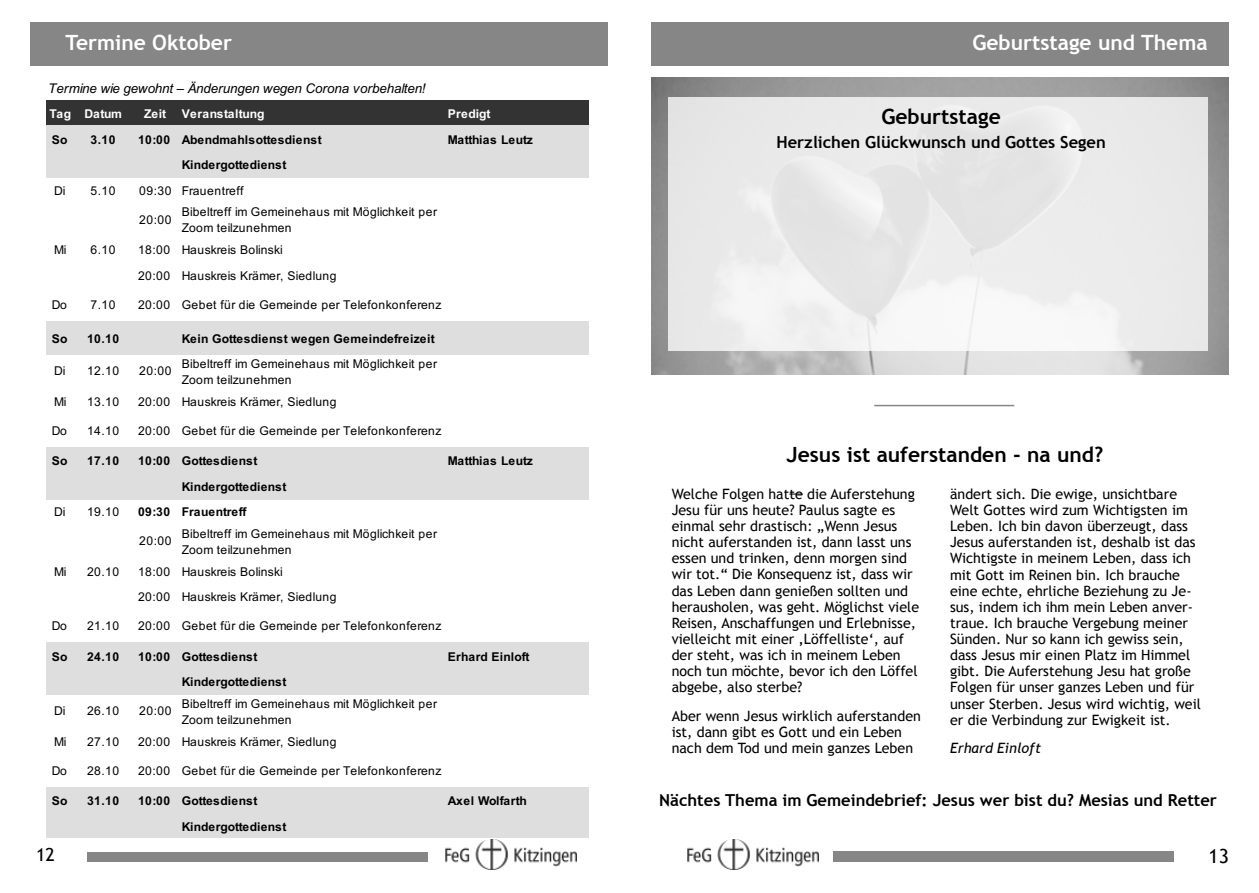
<style>
.page{position:relative;width:1259px;height:893px;background:#fff}
.page>*{position:absolute;margin:0;border:0;box-sizing:border-box;transform-origin:0 0}
.t1{font:700 21px "Trebuchet MS";color:#000}
.t2{font:700 21px "Trebuchet MS";color:#fff}
.t3{font:19.5px "Trebuchet MS";color:#000}
.t4{font:18px "Trebuchet MS";color:#000}
.t5{font:700 16.5px "Trebuchet MS";color:#000}
.t6{font:14.25px/16.2px "Trebuchet MS";color:#000}
.t7{font:italic 14.25px "Trebuchet MS";color:#000}
.t8{font:italic 13.35px "Arial";letter-spacing:-.01em;color:#000}
.t9{font:12.15px/15.8px "Arial";letter-spacing:.045em;color:#000}
.t10{font:700 12.15px "Arial";letter-spacing:.02em;color:#000}
.t11{font:700 12.15px "Arial";letter-spacing:-.01em;color:#000}
.t12{font:700 12.15px "Arial";letter-spacing:.01em;color:#fff}
.t13{font:700 12.15px "Arial";color:#000}
.t14{font:700 12.15px "Arial";letter-spacing:-.01em;color:#fff}
</style>
<div class="page">
<div style="left:30px;top:22px;width:577px;height:43px;background:#868686"></div>
<div style="left:651px;top:22px;width:578px;height:43px;background:#868686"></div>
<div style="left:87px;top:853px;width:340px;height:9px;background:#868686"></div>
<div style="left:833px;top:851px;width:340px;height:11px;background:#868686"></div>
<img style="left:445px;top:840px;width:132px;height:30px">
<img style="left:687px;top:840px;width:132px;height:30px">
<img style="left:651px;top:77px;width:577px;height:297px">
<div style="left:668px;top:97px;width:539px;height:254px;background:linear-gradient(to right,#eaeaea,#ececec)"></div>
<svg style="left:789px;top:494px;width:14px;height:1px"></svg>
<div style="left:46px;top:100px;width:542px;height:27px;background:#333"></div>
<div style="left:46px;top:125px;width:542px;height:53px;background:#dedede"></div>
<div style="left:46px;top:321px;width:542px;height:34px;background:#dedede"></div>
<div style="left:46px;top:447px;width:542px;height:52px;background:#dedede"></div>
<div style="left:46px;top:643px;width:542px;height:52px;background:#dedede"></div>
<div style="left:46px;top:787px;width:542px;height:51px;background:#dedede"></div>
<hr style="left:874px;top:405px;width:140px;height:1px;background:#868686">
<h1 class="t2" style="left:66px;top:29px;width:168px">Termine Oktober</h1>
<h1 class="t2" style="left:972px;top:29px;width:237px">Geburtstage und Thema</h1>
<p class="t8" style="left:48px;top:79px;width:379px">Termine wie gewohnt – Änderungen wegen Corona vorbehalten!</p>
<p class="t14" style="left:49px;top:105px;width:74px">Tag Datum</p>
<p class="t12" style="left:144px;top:105px;width:24px">Zeit</p>
<p class="t12" style="left:182px;top:105px;width:84px">Veranstaltung</p>
<p class="t12" style="left:448px;top:105px;width:44px">Predigt</p>
<p class="t10" style="left:52px;top:131px;width:17px">So</p>
<p class="t10" style="left:91px;top:131px;width:26px">3.10</p>
<p class="t10" style="left:138px;top:131px;width:185px">10:00 Abendmahlsottesdienst</p>
<p class="t11" style="left:448px;top:131px;width:86px">Matthias Leutz</p>
<p class="t11" style="left:182px;top:156px;width:106px">Kindergottedienst</p>
<p class="t9" style="left:54px;top:182px;width:13px">Di</p>
<p class="t9" style="left:91px;top:182px;width:26px">5.10</p>
<p class="t9" style="left:139px;top:182px;width:106px">09:30 Frauentreff</p>
<p class="t9" style="left:139px;top:211px;width:34px">20:00</p>
<p class="t9" style="left:182px;top:204px;width:257px">Bibeltreff im Gemeinehaus mit Möglichkeit per<br>Zoom teilzunehmen</p>
<p class="t9" style="left:54px;top:242px;width:14px">Mi</p>
<p class="t9" style="left:91px;top:242px;width:26px">6.10</p>
<p class="t9" style="left:138px;top:237px;width:200px;line-height:25.5px">18:00 Hauskreis Bolinski<br>20:00 Hauskreis Krämer, Siedlung</p>
<p class="t9" style="left:52px;top:296px;width:17px">Do</p>
<p class="t9" style="left:91px;top:296px;width:26px">7.10</p>
<p class="t9" style="left:138px;top:296px;width:305px">20:00 Gebet für die Gemeinde per Telefonkonferenz</p>
<p class="t10" style="left:52px;top:330px;width:17px">So</p>
<p class="t10" style="left:87px;top:330px;width:34px">10.10</p>
<p class="t10" style="left:182px;top:330px;width:254px">Kein Gottesdienst wegen Gemeindefreizeit</p>
<p class="t9" style="left:54px;top:363px;width:13px">Di</p>
<p class="t9" style="left:87px;top:363px;width:34px">12.10</p>
<p class="t9" style="left:139px;top:363px;width:34px">20:00</p>
<p class="t9" style="left:182px;top:356px;width:257px">Bibeltreff im Gemeinehaus mit Möglichkeit per<br>Zoom teilzunehmen</p>
<p class="t9" style="left:54px;top:394px;width:14px">Mi</p>
<p class="t9" style="left:87px;top:394px;width:34px">13.10</p>
<p class="t9" style="left:138px;top:394px;width:200px">20:00 Hauskreis Krämer, Siedlung</p>
<p class="t9" style="left:52px;top:423px;width:17px">Do</p>
<p class="t9" style="left:87px;top:423px;width:34px">14.10</p>
<p class="t9" style="left:138px;top:423px;width:305px">20:00 Gebet für die Gemeinde per Telefonkonferenz</p>
<p class="t10" style="left:52px;top:452px;width:17px">So</p>
<p class="t10" style="left:87px;top:452px;width:34px">17.10</p>
<p class="t10" style="left:138px;top:452px;width:121px">10:00 Gottesdienst</p>
<p class="t11" style="left:448px;top:452px;width:86px">Matthias Leutz</p>
<p class="t11" style="left:182px;top:478px;width:106px">Kindergottedienst</p>
<p class="t9" style="left:54px;top:504px;width:13px">Di</p>
<p class="t9" style="left:87px;top:504px;width:34px">19.10</p>
<p class="t10" style="left:138px;top:503px;width:110px">09:30 Frauentreff</p>
<p class="t9" style="left:139px;top:533px;width:34px">20:00</p>
<p class="t9" style="left:182px;top:526px;width:257px">Bibeltreff im Gemeinehaus mit Möglichkeit per<br>Zoom teilzunehmen</p>
<p class="t9" style="left:54px;top:564px;width:14px">Mi</p>
<p class="t9" style="left:87px;top:564px;width:34px">20.10</p>
<p class="t9" style="left:138px;top:559px;width:200px;line-height:25.5px">18:00 Hauskreis Bolinski<br>20:00 Hauskreis Krämer, Siedlung</p>
<p class="t9" style="left:52px;top:618px;width:17px">Do</p>
<p class="t9" style="left:87px;top:618px;width:34px">21.10</p>
<p class="t9" style="left:138px;top:618px;width:305px">20:00 Gebet für die Gemeinde per Telefonkonferenz</p>
<p class="t10" style="left:52px;top:648px;width:17px">So</p>
<p class="t10" style="left:87px;top:648px;width:34px">24.10</p>
<p class="t10" style="left:138px;top:648px;width:121px">10:00 Gottesdienst</p>
<p class="t10" style="left:448px;top:648px;width:83px">Erhard Einloft</p>
<p class="t11" style="left:182px;top:673px;width:106px">Kindergottedienst</p>
<p class="t9" style="left:54px;top:703px;width:13px">Di</p>
<p class="t9" style="left:87px;top:703px;width:34px">26.10</p>
<p class="t9" style="left:139px;top:703px;width:34px">20:00</p>
<p class="t9" style="left:182px;top:696px;width:257px">Bibeltreff im Gemeinehaus mit Möglichkeit per<br>Zoom teilzunehmen</p>
<p class="t9" style="left:54px;top:734px;width:14px">Mi</p>
<p class="t9" style="left:87px;top:734px;width:34px">27.10</p>
<p class="t9" style="left:138px;top:734px;width:200px">20:00 Hauskreis Krämer, Siedlung</p>
<p class="t9" style="left:52px;top:763px;width:17px">Do</p>
<p class="t9" style="left:87px;top:763px;width:34px">28.10</p>
<p class="t9" style="left:138px;top:763px;width:305px">20:00 Gebet für die Gemeinde per Telefonkonferenz</p>
<p class="t10" style="left:52px;top:792px;width:17px">So</p>
<p class="t10" style="left:87px;top:792px;width:34px">31.10</p>
<p class="t10" style="left:138px;top:792px;width:121px">10:00 Gottesdienst</p>
<p class="t13" style="left:448px;top:792px;width:81px">Axel Wolfarth</p>
<p class="t11" style="left:182px;top:818px;width:106px">Kindergottedienst</p>
<h1 class="t1" style="left:881px;top:103px;width:121px">Geburtstage</h1>
<p class="t5" style="left:776px;top:132px;width:331px">Herzlichen Glückwunsch und Gottes Segen</p>
<h1 class="t1" style="left:786px;top:441px;width:318px">Jesus ist auferstanden - na und?</h1>
<p class="t6" style="left:671px;top:486px;width:249px">Welche Folgen hatte die Auferstehung Jesu für uns heute? Paulus sagte es einmal sehr drastisch: „Wenn Jesus nicht auferstanden ist, dann lasst uns essen und trinken, denn morgen sind wir tot.“ Die Konsequenz ist, dass wir das Leben dann genießen sollten und herausholen, was geht. Möglichst viele Reisen, Anschaffungen und Erlebnisse, vielleicht mit einer ‚Löffelliste‘, auf der steht, was ich in meinem Leben noch tun möchte, bevor ich den Löffel abgebe, also sterbe?</p>
<p class="t6" style="left:672px;top:708px;width:251px">Aber wenn Jesus wirklich auferstanden ist, dann gibt es Gott und ein Leben nach dem Tod und mein ganzes Leben</p>
<p class="t6" style="left:950px;top:486px;width:252px">ändert sich. Die ewige, unsichtbare Welt Gottes wird zum Wichtigsten im Leben. Ich bin davon überzeugt, dass Jesus auferstanden ist, deshalb ist das Wichtigste in meinem Leben, dass ich mit Gott im Reinen bin. Ich brauche eine echte, ehrliche Beziehung zu Je&shy;sus, indem ich ihm mein Leben anver&shy;traue. Ich brauche Vergebung meiner Sünden. Nur so kann ich gewiss sein, dass Jesus mir einen Platz im Himmel gibt. Die Auferstehung Jesu hat große Folgen für unser ganzes Leben und für unser Sterben. Jesus wird wichtig, weil er die Verbindung zur Ewigkeit ist.</p>
<p class="t7" style="left:950px;top:739px;width:92px">Erhard Einloft</p>
<p class="t5" style="left:659px;top:790px;width:559px">Nächtes Thema im Gemeindebrief: Jesus wer bist du? Mesias und Retter</p>
<p class="t4" style="left:36px;top:844px;width:20px">12</p>
<h2 class="t3" style="left:1208px;top:844px;width:22px">13</h2>
</div>
